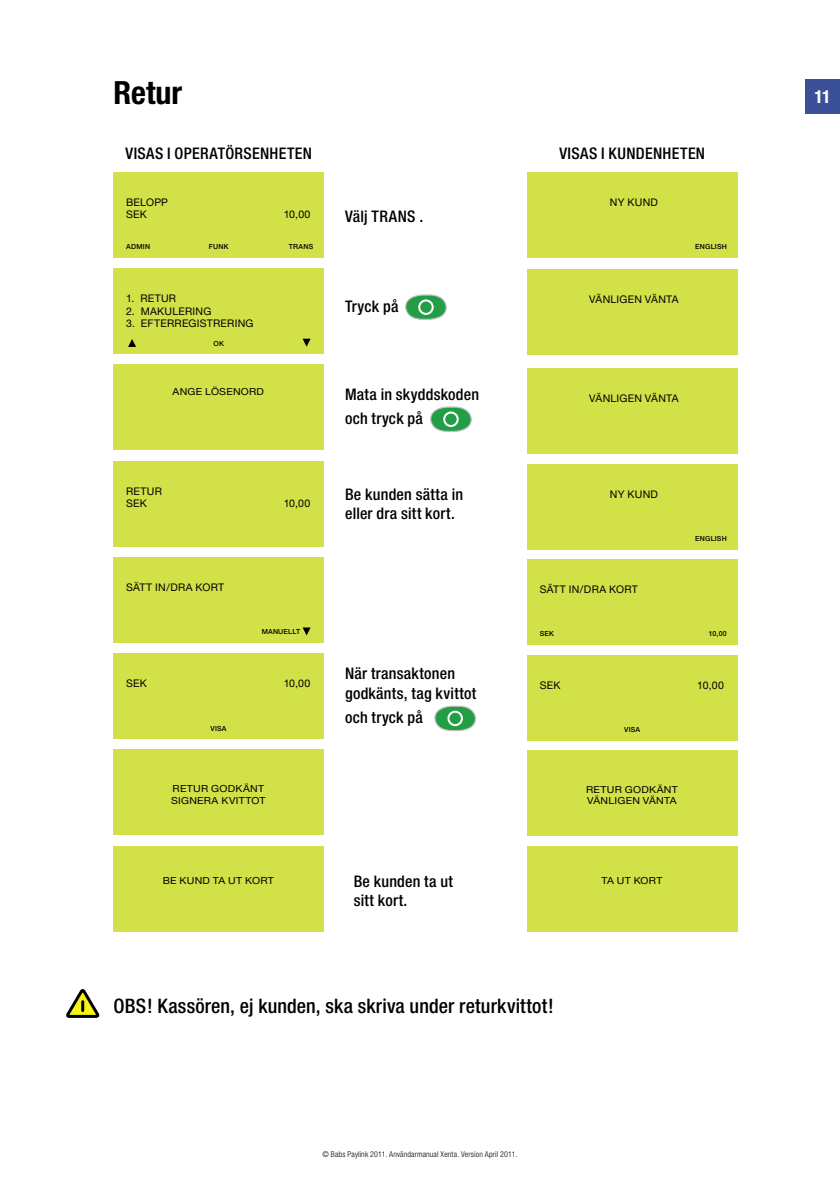
<style>
.page{position:relative;width:840px;height:1191px;background:#fff}
.page>*{position:absolute;margin:0;border:0;box-sizing:border-box;transform-origin:0 0}
.t1{font:700 condensed 32px "Helvetica Neue";color:#000}
.t2{font:500 condensed 20px "Helvetica Neue";letter-spacing:.005em;color:#000}
.t3{font:700 condensed 18px "Helvetica Neue";color:#fff}
.t4{font:500 condensed 16px/19.2px "Helvetica Neue";letter-spacing:.015em;color:#000}
.t5{font:10.6px/12.6px "Helvetica Neue";letter-spacing:.025em;color:#000}
.t6{font:9.8px/11.6px "Helvetica Neue";letter-spacing:.025em;color:#000;scale:1.08 1}
.t7{font:300 condensed 8px "Helvetica Neue";letter-spacing:.02em;color:#000}
.t8{font:500 7px "Helvetica Neue";letter-spacing:.025em;color:#000}
</style>
<div class="page">
<div style="left:805px;top:79px;width:34px;height:34px;background:#3a519a"></div>
<svg style="left:66px;top:989px;width:34px;height:29px"></svg>
<div style="left:527px;top:172px;width:210px;height:85px;background:#d2e148"></div>
<div style="left:527px;top:750px;width:210px;height:85px;background:#d2e148"></div>
<div style="left:527px;top:846px;width:210px;height:85px;background:#d2e148"></div>
<div style="left:527px;top:269px;width:210px;height:85px;background:#d2e148"></div>
<div style="left:527px;top:369px;width:210px;height:85px;background:#d2e148"></div>
<div style="left:527px;top:464px;width:210px;height:85px;background:#d2e148"></div>
<div style="left:527px;top:559px;width:210px;height:85px;background:#d2e148"></div>
<div style="left:527px;top:655px;width:210px;height:85px;background:#d2e148"></div>
<div style="left:113px;top:172px;width:211px;height:85px;background:#d2e148"></div>
<div style="left:113px;top:846px;width:211px;height:85px;background:#d2e148"></div>
<div style="left:113px;top:365px;width:211px;height:85px;background:#d2e148"></div>
<svg style="left:430px;top:406px;width:42px;height:25px"></svg>
<div style="left:443px;top:411px;width:15px;height:16px;border:2px solid #fff;border-radius:50%"></div>
<div style="left:113px;top:268px;width:211px;height:85px;background:#d2e148"></div>
<svg style="left:128px;top:339px;width:8px;height:8px"></svg>
<svg style="left:302px;top:338px;width:9px;height:9px"></svg>
<div style="left:113px;top:461px;width:211px;height:85px;background:#d2e148"></div>
<div style="left:113px;top:653px;width:211px;height:85px;background:#d2e148"></div>
<div style="left:113px;top:557px;width:211px;height:85px;background:#d2e148"></div>
<svg style="left:302px;top:627px;width:9px;height:8px"></svg>
<div style="left:113px;top:750px;width:211px;height:85px;background:#d2e148"></div>
<svg style="left:405px;top:294px;width:42px;height:25px"></svg>
<div style="left:418px;top:299px;width:15px;height:16px;border:2px solid #fff;border-radius:50%"></div>
<svg style="left:434px;top:705px;width:42px;height:25px"></svg>
<div style="left:447px;top:710px;width:15px;height:16px;border:2px solid #fff;border-radius:50%"></div>
<h1 class="t1" style="left:113px;top:73px;width:70px">Retur</h1>
<p class="t4" style="left:125px;top:144px;width:188px">VISAS I OPERATÖRSENHETEN</p>
<p class="t4" style="left:559px;top:144px;width:147px">VISAS I KUNDENHETEN</p>
<p class="t5" style="left:126px;top:196px;width:43px">BELOPP<br>SEK</p>
<p class="t5" style="left:283px;top:208px;width:28px">10,00</p>
<p class="t4" style="left:345px;top:207px;width:80px">Välj TRANS .</p>
<p class="t5" style="left:609px;top:195px;width:49px">NY KUND</p>
<p class="t8" style="left:126px;top:243px;width:25px">ADMIN</p>
<p class="t8" style="left:209px;top:243px;width:21px">FUNK</p>
<p class="t8" style="left:289px;top:243px;width:26px">TRANS</p>
<p class="t8" style="left:695px;top:243px;width:33px">ENGLISH</p>
<p class="t5" style="left:126px;top:292px;width:51px">1. RETUR</p>
<p class="t5" style="left:126px;top:304px;width:87px">2. MAKULERING</p>
<p class="t5" style="left:126px;top:317px;width:129px">3. EFTERREGISTRERING</p>
<p class="t8" style="left:213px;top:339px;width:12px">OK</p>
<p class="t4" style="left:345px;top:297px;width:55px">Tryck på</p>
<p class="t5" style="left:589px;top:292px;width:91px">VÄNLIGEN VÄNTA</p>
<p class="t6" style="left:172px;top:386px;width:86px">ANGE LÖSENORD</p>
<p class="t4" style="left:345px;top:382px;width:135px;line-height:24px">Mata in skyddskoden och tryck på</p>
<p class="t5" style="left:589px;top:392px;width:91px">VÄNLIGEN VÄNTA</p>
<p class="t5" style="left:126px;top:484px;width:37px">RETUR<br>SEK</p>
<p class="t5" style="left:283px;top:497px;width:28px">10,00</p>
<p class="t4" style="left:345px;top:484px;width:119px">Be kunden sätta in eller dra sitt kort.</p>
<p class="t5" style="left:609px;top:487px;width:49px">NY KUND</p>
<p class="t8" style="left:694px;top:534px;width:33px">ENGLISH</p>
<p class="t5" style="left:126px;top:581px;width:100px">SÄTT IN/DRA KORT</p>
<p class="t8" style="left:261px;top:628px;width:40px">MANUELLT</p>
<p class="t5" style="left:539px;top:582px;width:100px">SÄTT IN/DRA KORT</p>
<p class="t8" style="left:539px;top:629px;width:16px">SEK</p>
<p class="t8" style="left:708px;top:629px;width:19px">10,00</p>
<p class="t5" style="left:126px;top:677px;width:22px">SEK</p>
<p class="t5" style="left:283px;top:677px;width:28px">10,00</p>
<p class="t8" style="left:210px;top:724px;width:18px">VISA</p>
<p class="t4" style="left:345px;top:664px;width:133px">När transaktonen godkänts, tag kvittot</p>
<p class="t4" style="left:345px;top:708px;width:79px">och tryck på</p>
<p class="t5" style="left:539px;top:678px;width:22px">SEK</p>
<p class="t5" style="left:696px;top:678px;width:28px">10,00</p>
<p class="t8" style="left:624px;top:725px;width:18px">VISA</p>
<p class="t6" style="left:171px;top:782px;width:89px">RETUR GODKÄNT<br>SIGNERA KVITTOT</p>
<p class="t6" style="left:585px;top:783px;width:86px">RETUR GODKÄNT<br>VÄNLIGEN VÄNTA</p>
<p class="t6" style="left:163px;top:874px;width:104px">BE KUND TA UT KORT</p>
<p class="t4" style="left:353px;top:871px;width:101px">Be kunden ta ut sitt kort.</p>
<p class="t6" style="left:601px;top:874px;width:58px">TA UT KORT</p>
<p class="t2" style="left:113px;top:993px;width:441px">OBS! Kassören, ej kunden, ska skriva under returkvittot!</p>
<p class="t7" style="left:322px;top:1149px;width:196px">© Babs Paylink 2011. Användarmanual Xenta. Version April 2011.</p>
<p class="t3" style="left:814px;top:86px;width:18px">11</p>
</div>
